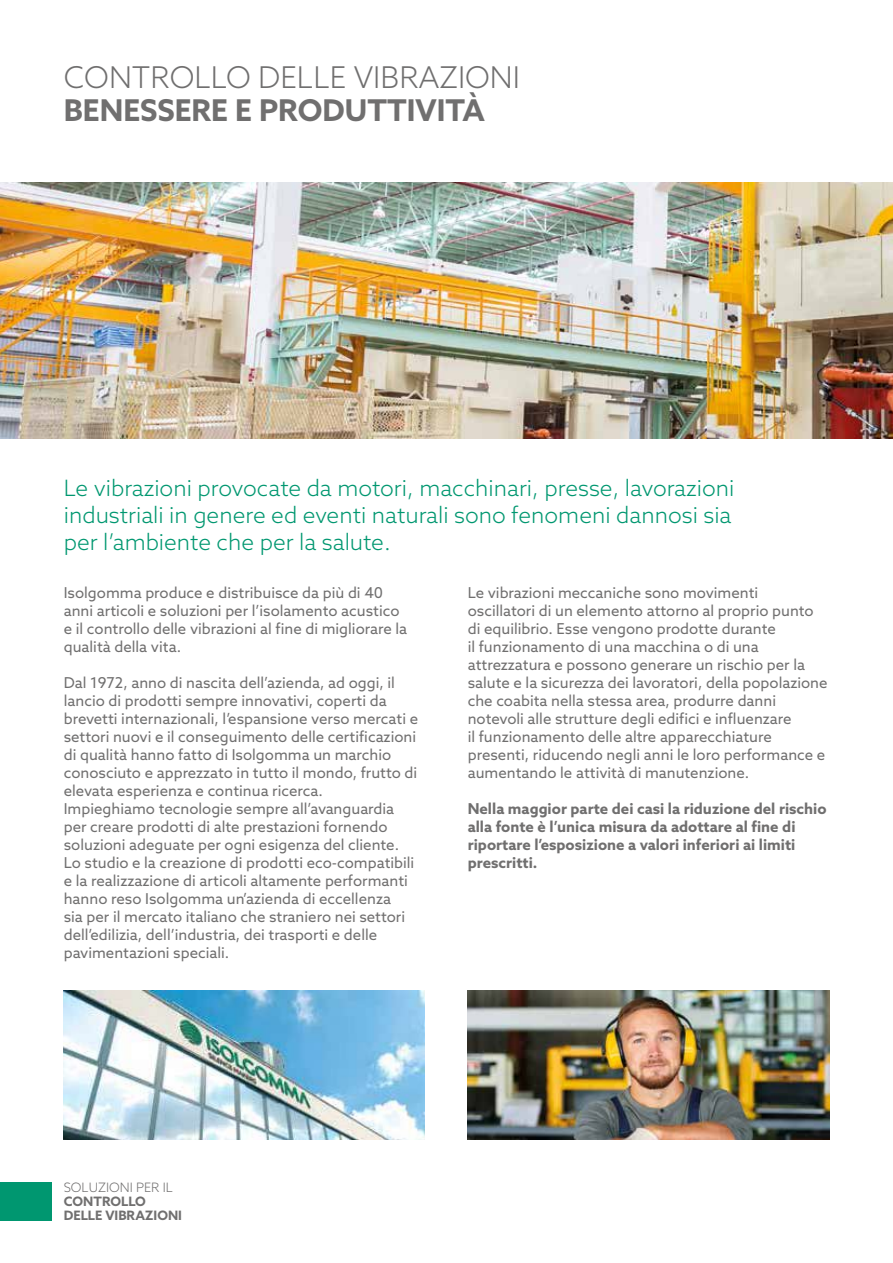
<style>
.page{position:relative;width:893px;height:1263px;background:#fff}
.page>*{position:absolute;margin:0;border:0;box-sizing:border-box;transform-origin:0 0}
.t1{font:300 30px "Azo Sans";color:#706f6f}
.t2{font:700 30px "Azo Sans";color:#706f6f}
.t3{font:300 22.5px/27px "Azo Sans";color:#009770}
.t4{font:15px/18px "Azo Sans";color:#706f6f}
.t5{font:700 15px/18px "Azo Sans";color:#706f6f}
.t6{font:700 12.9px/14px "Azo Sans";color:#706f6f}
.t7{font:300 12.9px "Azo Sans";color:#706f6f}
</style>
<div class="page">
<img style="left:0;top:183px;width:893px;height:255px">
<img style="left:468px;top:991px;width:361px;height:149px">
<div style="left:0;top:1182px;width:51px;height:38px;background:#009770"></div>
<img style="left:63px;top:991px;width:362px;height:149px">
<h1 class="t1" style="left:64px;top:57px;width:458px">CONTROLLO DELLE VIBRAZIONI</h1>
<h1 class="t2" style="left:64px;top:90px;width:423px">BENESSERE E PRODUTTIVITÀ</h1>
<h2 class="t3" style="left:64px;top:474px;width:672px">Le vibrazioni provocate da motori, macchinari, presse, lavorazioni industriali in genere ed eventi naturali sono fenomeni dannosi sia per l’ambiente che per la salute.</h2>
<p class="t4" style="left:64px;top:584px;width:345px">Isolgomma produce e distribuisce da più di 40 anni articoli e soluzioni per l’isolamento acustico e il controllo delle vibrazioni al fine di migliorare la qualità della vita.</p>
<p class="t4" style="left:64px;top:674px;width:356px">Dal 1972, anno di nascita dell’azienda, ad oggi, il lancio di prodotti sempre innovativi, coperti da brevetti internazionali, l’espansione verso mercati e settori nuovi e il conseguimento delle certificazioni di qualità hanno fatto di Isolgomma un marchio conosciuto e apprezzato in tutto il mondo, frutto di elevata esperienza e continua ricerca.<br>Impieghiamo tecnologie sempre all’avanguardia per creare prodotti di alte prestazioni fornendo soluzioni adeguate per ogni esigenza del cliente.<br>Lo studio e la creazione di prodotti eco-compatibili e la realizzazione di articoli altamente performanti hanno reso Isolgomma un’azienda di eccellenza<br>sia per il mercato italiano che straniero nei settori dell’edilizia, dell’industria, dei trasporti e delle pavimentazioni speciali.</p>
<p class="t4" style="left:468px;top:584px;width:361px">Le vibrazioni meccaniche sono movimenti oscillatori di un elemento attorno al proprio punto di equilibrio. Esse vengono prodotte durante<br>il funzionamento di una macchina o di una attrezzatura e possono generare un rischio per la salute e la sicurezza dei lavoratori, della popolazione che coabita nella stessa area, produrre danni notevoli alle strutture degli edifici e influenzare<br>il funzionamento delle altre apparecchiature presenti, riducendo negli anni le loro performance e aumentando le attività di manutenzione.</p>
<p class="t5" style="left:468px;top:800px;width:360px">Nella maggior parte dei casi la riduzione del rischio alla fonte è l’unica misura da adottare al fine di riportare l’esposizione a valori inferiori ai limiti prescritti.</p>
<p class="t7" style="left:64px;top:1179px;width:111px">SOLUZIONI PER IL</p>
<p class="t6" style="left:64px;top:1195px;width:120px">CONTROLLO<br>DELLE VIBRAZIONI</p>
</div>
